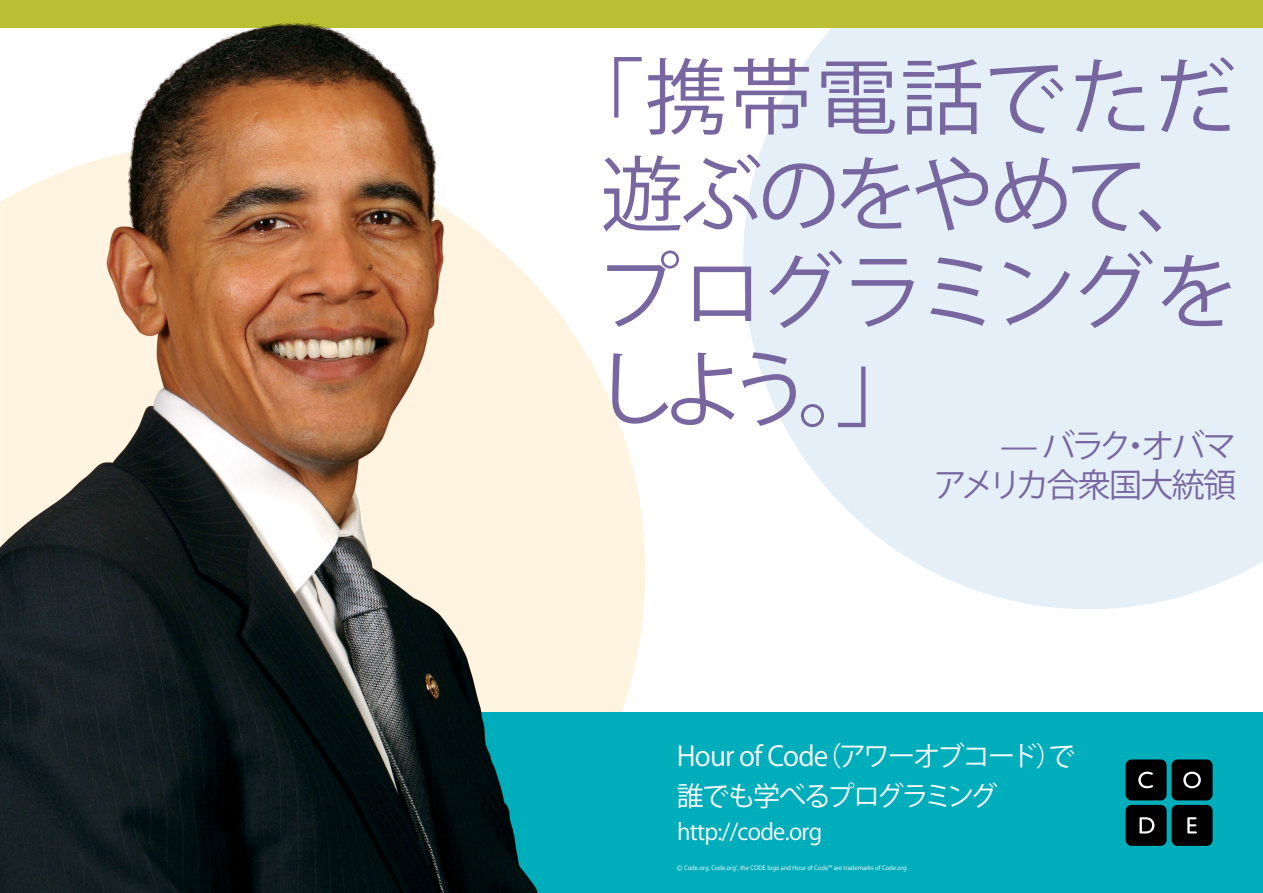
<style>
.page{position:relative;width:1263px;height:893px;background:#fff}
.page>*{position:absolute;margin:0;border:0;box-sizing:border-box;transform-origin:0 0}
.t1{font:82.5px/97.5px "Koz Go Pr 6 N";letter-spacing:-.05em;color:#7866a1}
.t2{font:33px/39.6px "Koz Go Pr 6 N";letter-spacing:-.07em;color:#7866a1;text-align:right}
.t3{font:27px/40.2px "Koz Go Pr 6 N";letter-spacing:-.065em;color:#fff}
.t4{font:22.5px "Koz Go Pr 6 N";letter-spacing:-.03em;color:#fff}
.t5{font:6px "Koz Go Pr 6 N";color:#fff}
.s1{font-size:7.5px}
</style>
<div class="page">
<svg style="left:611px;top:404px;width:34px;height:308px;fill:#fff4df"></svg>
<div style="left:0;top:712px;width:1263px;height:181px;background:#00adbb"></div>
<div style="left:1126px;top:759px;width:40px;height:41px;background:#000;border-radius:6px"></div>
<div style="left:1171px;top:759px;width:41px;height:41px;background:#000;border-radius:6px"></div>
<div style="left:1126px;top:805px;width:40px;height:41px;background:#000;border-radius:6px"></div>
<div style="left:1171px;top:805px;width:41px;height:41px;background:#000;border-radius:6px"></div>
<svg style="left:1183px;top:772px;width:18px;height:16px"></svg>
<svg style="left:1139px;top:817px;width:15px;height:16px"></svg>
<svg style="left:1187px;top:817px;width:10px;height:16px"></svg>
<svg style="left:1138px;top:772px;width:15px;height:16px"></svg>
<svg style="left:743px;top:27px;width:520px;height:582px;background:#e7f0f7"></svg>
<div style="left:0;top:0;width:1263px;height:27px;background:#babf33"></div>
<img style="left:0;top:22px;width:611px;height:871px">
<h1 class="t1" style="left:593px;top:50px;width:647px;text-indent:-31px">「携帯電話でただ遊ぶのをやめて、プログラミングをしよう。」</h1>
<h2 class="t2" style="left:934px;top:426px;width:304px">— バラク・オバマ<br>アメリカ合衆国大統領</h2>
<h3 class="t3" style="left:677px;top:737px;width:400px">Hour of Code（アワーオブコード）で誰でも学べるプログラミング</h3>
<h3 class="t4" style="left:677px;top:819px;width:147px">http://code.org</h3>
<p class="t5" style="left:677px;top:865px;width:231px"><span class="s1">©</span> Code.org. Code.org<sup>®</sup>, the CODE logo and Hour of Code™ are trademarks of Code.org</p>
</div>
